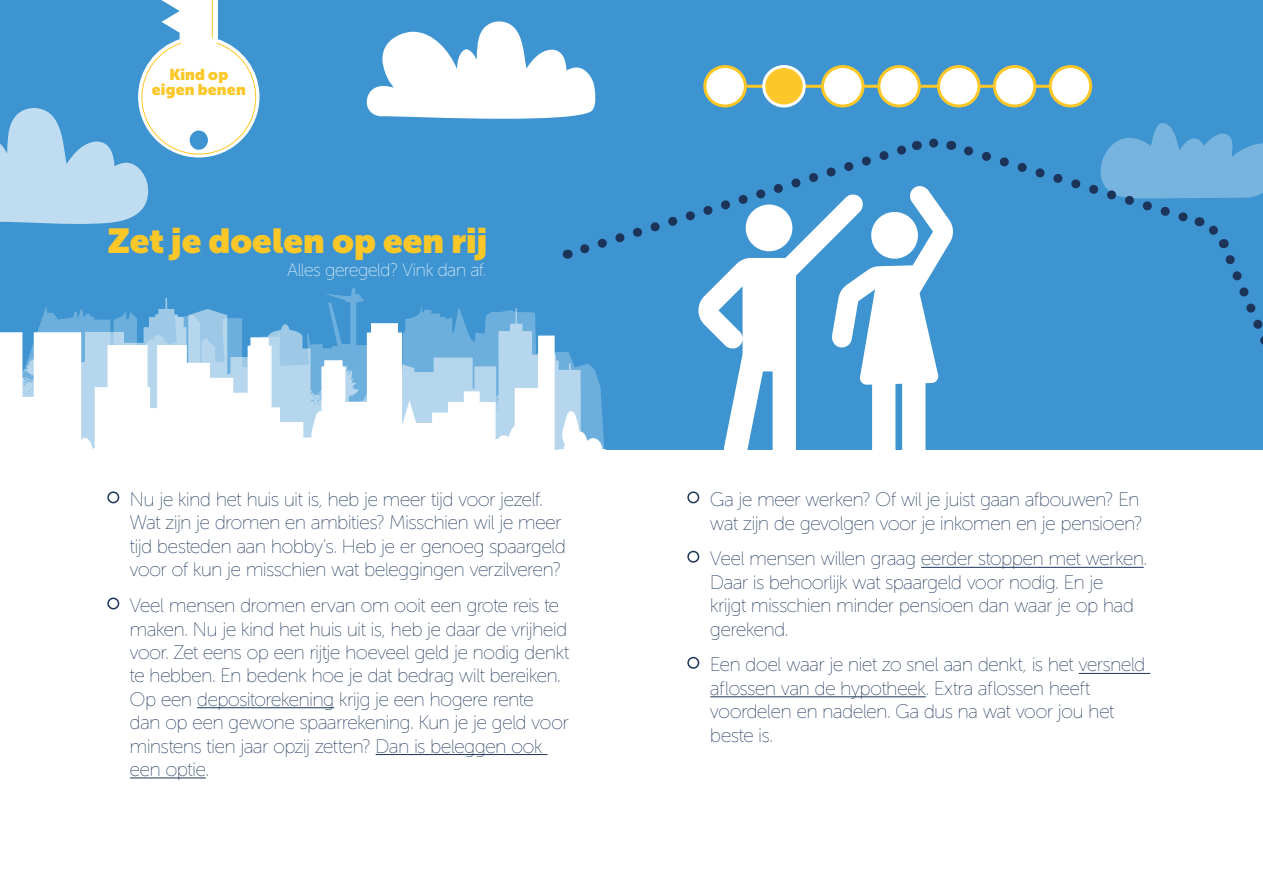
<style>
.page{position:relative;width:1263px;height:893px;background:#3d94d1}
.page>*{position:absolute;margin:0;border:0;box-sizing:border-box;transform-origin:0 0}
.t1{font:900 34.5px "Museo Sans Display";color:#fcc728}
.t2{font:300 19.5px/23.4px "Museo Sans Display";letter-spacing:-.005em;color:#1c3459}
.t3{font:300 18px "Museo Sans Display";letter-spacing:-.005em;color:#fff}
.t4{font:900 15.6px/15.6px "Museo Sans Display";letter-spacing:.01em;color:#fcc728;text-align:center}
</style>
<div class="page">
<div style="left:0;top:450px;width:1263px;height:443px;background:#fff"></div>
<svg style="left:0;top:0;width:259px;height:224px"></svg>
<svg style="left:40px;top:298px;width:324px;height:25px"></svg>
<hr style="left:197px;top:707px;width:137px;height:1px;background:#1c3459">
<hr style="left:376px;top:754px;width:171px;height:1px;background:#1c3459">
<hr style="left:130px;top:777px;width:76px;height:1px;background:#1c3459">
<hr style="left:921px;top:567px;width:223px;height:1px;background:#1c3459">
<hr style="left:1079px;top:673px;width:71px;height:1px;background:#1c3459">
<hr style="left:710px;top:696px;width:216px;height:1px;background:#1c3459">
<div style="left:107px;top:491px;width:12px;height:12px;border:2px solid #1c3459;border-radius:50%"></div>
<div style="left:107px;top:598px;width:12px;height:11px;border:2px solid #1c3459;border-radius:50%"></div>
<div style="left:687px;top:491px;width:12px;height:12px;border:2px solid #1c3459;border-radius:50%"></div>
<div style="left:687px;top:551px;width:12px;height:12px;border:2px solid #1c3459;border-radius:50%"></div>
<div style="left:687px;top:657px;width:12px;height:12px;border:2px solid #1c3459;border-radius:50%"></div>
<svg style="left:366px;top:21px;width:897px;height:429px"></svg>
<svg style="left:0;top:323px;width:613px;height:127px;background:#c8e0f1"></svg>
<hr style="left:725px;top:85px;width:345px;height:3px;background:#fcc728">
<div style="left:705px;top:67px;width:40px;height:39px;background:#fff;border-radius:50%"></div>
<div style="left:703px;top:65px;width:44px;height:42px;border:3px solid #fcc728;border-radius:50%"></div>
<div style="left:822px;top:67px;width:41px;height:39px;background:#fff;border-radius:50%"></div>
<div style="left:821px;top:65px;width:43px;height:42px;border:3px solid #fcc728;border-radius:50%"></div>
<div style="left:879px;top:67px;width:40px;height:39px;background:#fff;border-radius:50%"></div>
<div style="left:877px;top:65px;width:44px;height:42px;border:3px solid #fcc728;border-radius:50%"></div>
<div style="left:938px;top:67px;width:41px;height:39px;background:#fff;border-radius:50%"></div>
<div style="left:937px;top:65px;width:43px;height:42px;border:3px solid #fcc728;border-radius:50%"></div>
<div style="left:994px;top:67px;width:41px;height:39px;background:#fff;border-radius:50%"></div>
<div style="left:993px;top:65px;width:43px;height:42px;border:3px solid #fcc728;border-radius:50%"></div>
<div style="left:1050px;top:67px;width:41px;height:39px;background:#fff;border-radius:50%"></div>
<div style="left:1049px;top:65px;width:43px;height:42px;border:3px solid #fcc728;border-radius:50%"></div>
<div style="left:764px;top:67px;width:40px;height:39px;background:#fcc728;border-radius:50%"></div>
<div style="left:762px;top:65px;width:44px;height:42px;border:3px solid #fff;border-radius:50%"></div>
<p class="t4" style="left:152px;top:66px;width:95px">Kind op eigen benen</p>
<h1 class="t1" style="left:107px;top:221px;width:381px">Zet je doelen op een rij</h1>
<p class="t3" style="left:288px;top:260px;width:200px">Alles geregeld? Vink dan af.</p>
<p class="t2" style="left:130px;top:488px;width:437px">Nu je kind het huis uit is, heb je meer tijd voor jezelf.<br>Wat zijn je dromen en ambities? Misschien wil je meer tijd besteden aan hobby’s. Heb je er genoeg spaargeld voor of kun je misschien wat beleggingen verzilveren?</p>
<p class="t2" style="left:130px;top:594px;width:441px">Veel mensen dromen ervan om ooit een grote reis te maken. Nu je kind het huis uit is, heb je daar de vrijheid voor. Zet eens op een rijtje hoeveel geld je nodig denkt te hebben. En bedenk hoe je dat bedrag wilt bereiken.<br>Op een depositorekening krijg je een hogere rente<br>dan op een gewone spaarrekening. Kun je je geld voor minstens tien jaar opzij zetten? Dan is beleggen ook een optie.</p>
<p class="t2" style="left:710px;top:488px;width:433px">Ga je meer werken? Of wil je juist gaan afbouwen? En wat zijn de gevolgen voor je inkomen en je pensioen?</p>
<p class="t2" style="left:710px;top:547px;width:438px">Veel mensen willen graag eerder stoppen met werken.<br>Daar is behoorlijk wat spaargeld voor nodig. En je<br>krijgt misschien minder pensioen dan waar je op had gerekend.</p>
<p class="t2" style="left:710px;top:653px;width:436px">Een doel waar je niet zo snel aan denkt, is het versneld aflossen van de hypotheek. Extra aflossen heeft voordelen en nadelen. Ga dus na wat voor jou het beste is.</p>
</div>
